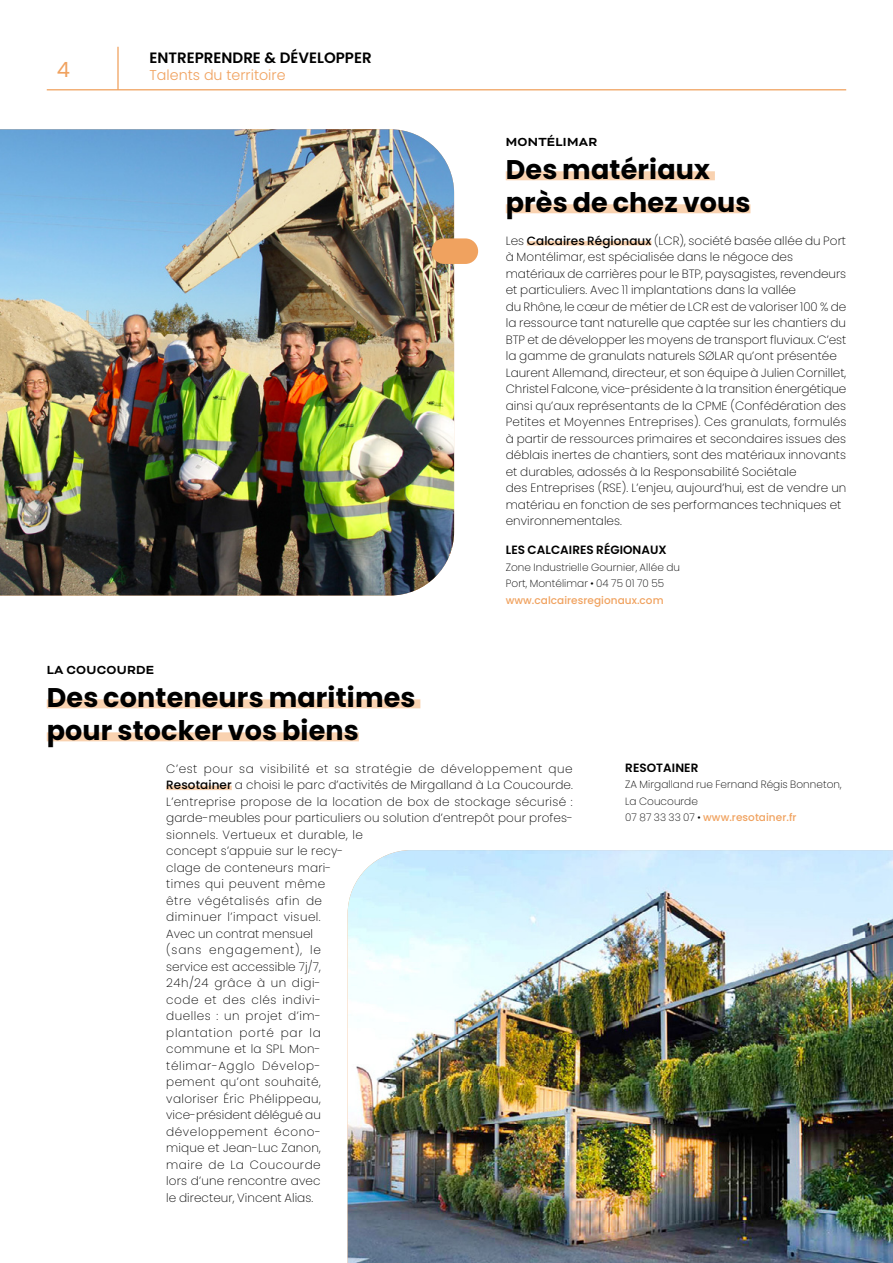
<style>
.page{position:relative;width:893px;height:1263px;background:#fff}
.page>*{position:absolute;margin:0;border:0;box-sizing:border-box;transform-origin:0 0}
.t1{font:700 27px/33px "Poppins";letter-spacing:.005em;color:#000}
.t2{font:21px "Poppins";color:#f0a25f}
.t3{font:600 15px "Poppins";color:#000}
.t4{font:300 14.25px "Poppins";color:#f0a25f}
.t5{font:700 13.5px "Bicyclette";letter-spacing:.02em;color:#000}
.t6{font:200 12px/16.5px "Poppins";letter-spacing:.005em;color:#000}
.t7{font:200 12px/16.5px "Poppins";letter-spacing:.025em;color:#000}
.t8{font:600 12px "Poppins";letter-spacing:.005em;color:#000}
.t9{font:200 10.5px/16.5px "Poppins";letter-spacing:.005em;color:#000}
.t10{font:500 10.5px "Poppins";letter-spacing:.005em;color:#f0a25f}
.s1{font-weight:500}
.s2{font-weight:500;color:#f0a25f}
</style>
<div class="page">
<svg style="left:47px;top:47px;width:799px;height:43px"></svg>
<div style="left:47px;top:699px;width:373px;height:9px;background:#f9d2b0"></div>
<div style="left:47px;top:732px;width:312px;height:9px;background:#f9d2b0"></div>
<hr style="left:166px;top:786px;width:66px;height:4px;background:#f9d2b0">
<div style="left:506px;top:171px;width:209px;height:9px;background:#f9d2b0"></div>
<div style="left:506px;top:204px;width:244px;height:9px;background:#f9d2b0"></div>
<div style="left:527px;top:241px;width:124px;height:5px;background:#f9d2b0"></div>
<img style="left:0;top:129px;width:454px;height:466px">
<img style="left:348px;top:850px;width:545px;height:413px">
<div style="left:431px;top:238px;width:47px;height:26px;background:#f0a25f;border-radius:13px"></div>
<h2 class="t2" style="left:57px;top:57px;width:15px">4</h2>
<p class="t3" style="left:150px;top:49px;width:224px">ENTREPRENDRE &amp; DÉVELOPPER</p>
<p class="t4" style="left:150px;top:66px;width:137px">Talents du territoire</p>
<p class="t5" style="left:506px;top:134px;width:93px">MONTÉLIMAR</p>
<h1 class="t1" style="left:506px;top:153px;width:246px">Des matériaux près de chez vous</h1>
<p class="t6" style="left:506px;top:232px;width:342px">Les <span class="s1">Calcaires Régionaux</span> (LCR), société basée allée du Port à Montélimar, est spécialisée dans le négoce des matériaux de carrières pour le BTP, paysagistes, revendeurs et particuliers. Avec 11 implantations dans la vallée<br>du Rhône, le cœur de métier de LCR est de valoriser 100 % de la ressource tant naturelle que captée sur les chantiers du BTP et de développer les moyens de transport fluviaux. C’est la gamme de granulats naturels SØLAR qu’ont présentée Laurent Allemand, directeur, et son équipe à Julien Cornillet, Christel Falcone, vice-présidente à la transition énergétique ainsi qu’aux représentants de la CPME (Confédération des Petites et Moyennes Entreprises). Ces granulats, formulés à partir de ressources primaires et secondaires issues des déblais inertes de chantiers, sont des matériaux innovants et durables, adossés à la Responsabilité Sociétale<br>des Entreprises (RSE). L’enjeu, aujourd’hui, est de vendre un matériau en fonction de ses performances techniques et environnementales.</p>
<p class="t8" style="left:506px;top:543px;width:163px">LES CALCAIRES RÉGIONAUX</p>
<p class="t9" style="left:506px;top:559px;width:176px">Zone Industrielle Gournier, Allée du<br>Port, Montélimar • 04 75 01 70 55</p>
<p class="t10" style="left:506px;top:594px;width:159px">www.calcairesregionaux.com</p>
<p class="t5" style="left:47px;top:662px;width:109px">LA COUCOURDE</p>
<h1 class="t1" style="left:47px;top:681px;width:370px">Des conteneurs maritimes pour stocker vos biens</h1>
<p class="t7" style="left:166px;top:760px;width:408px">C’est pour sa visibilité et sa stratégie de développement que<br><span class="s1">Resotainer</span> a choisi le parc d’activités de Mirgalland à La Coucourde.<br>L’entreprise propose de la location de box de stockage sécurisé : garde-meubles pour particuliers ou solution d’entrepôt pour profes&shy;sionnels. Vertueux et durable, le<br>concept s’appuie sur le recy-<br>clage de conteneurs mari-<br>times qui peuvent même<br>être végétalisés afin de<br>diminuer l’impact visuel.<br>Avec un contrat mensuel<br>(sans engagement), le<br>service est accessible 7j/7,<br>24h/24 grâce à un digi-<br>code et des clés indivi-<br>duelles : un projet d’im-<br>plantation porté par la<br>commune et la SPL Mon-<br>télimar-Agglo Dévelop-<br>pement qu’ont souhaité,<br>valoriser Éric Phélippeau,<br>vice-président délégué au<br>développement écono-<br>mique et Jean-Luc Zanon,<br>maire de La Coucourde<br>lors d’une rencontre avec<br>le directeur, Vincent Alias.</p>
<p class="t8" style="left:625px;top:761px;width:75px">RESOTAINER</p>
<p class="t9" style="left:625px;top:776px;width:218px">ZA Mirgalland rue Fernand Régis Bonneton,<br>La Coucourde<br>07 87 33 33 07 • <span class="s2">www.resotainer.fr</span></p>
</div>
